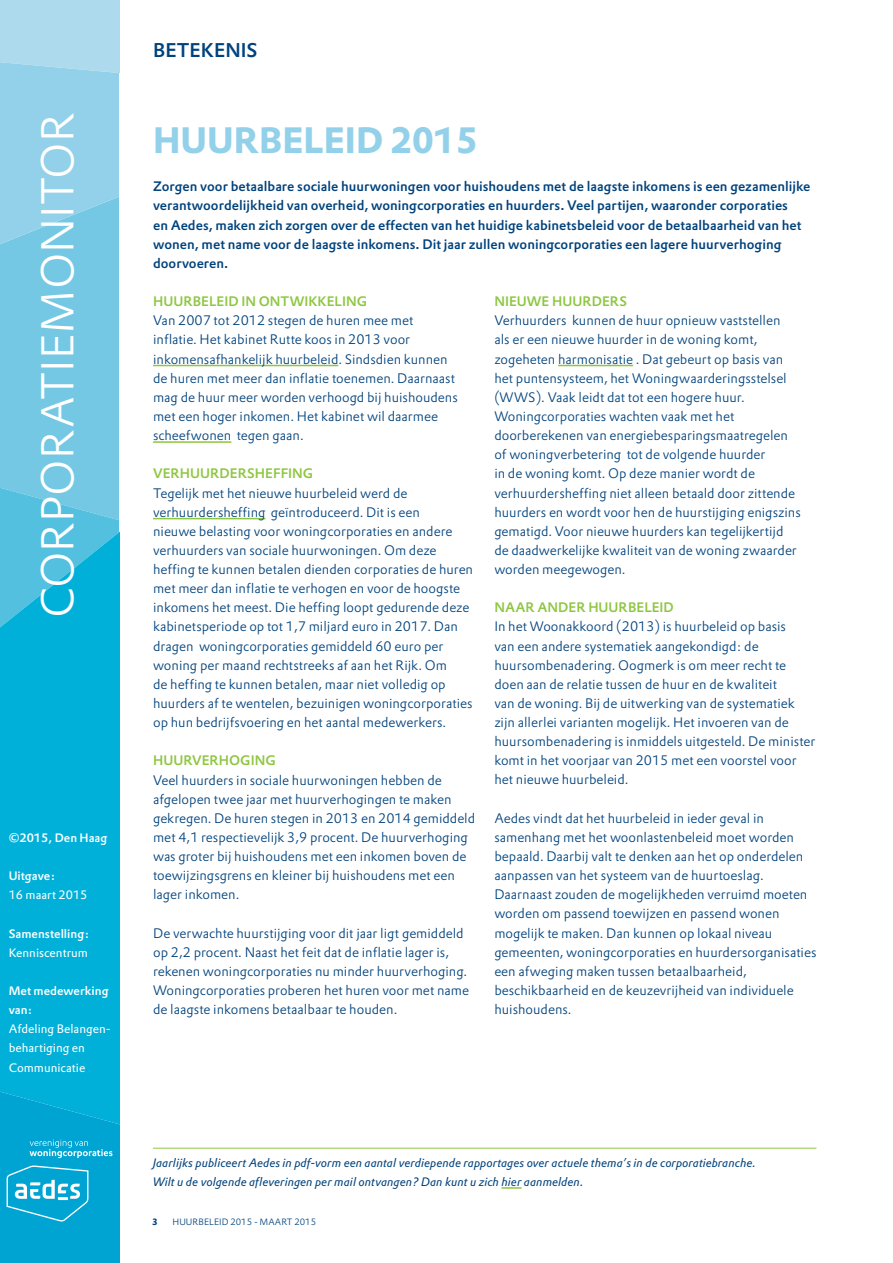
<style>
.page{position:relative;width:893px;height:1263px;background:#fff}
.page>*{position:absolute;margin:0;border:0;box-sizing:border-box;transform-origin:0 0}
.t1{font:300 45px "DTL Prokyon TOT";color:#fff}
.t2{font:700 36px "DTL Prokyon TOT";color:#92d1e9}
.t3{font:500 19.5px "DTL Prokyon TOT";color:#00427c}
.t4{font:300 13.5px/19.2px "DTL Prokyon TOT";color:#00427c}
.t5{font:500 13.5px/19.2px "DTL Prokyon TOT";color:#00427c}
.t6{font:500 13.5px "DTL Prokyon TOT";color:#8dc63f}
.t7{font:italic 12px/19.2px "DTL Prokyon TOT";color:#00427c}
.t8{font:12px/19.2px "DTL Prokyon TOT";color:#fff}
.t9{font:500 12px/19.2px "DTL Prokyon TOT";color:#fff}
.t10{font:300 9px "DTL Prokyon TOT";color:#00427c}
.t11{font:700 9px "DTL Prokyon TOT";color:#00427c}
</style>
<div class="page">
<svg style="left:0;top:0;width:119px;height:523px;background:#83cce6"></svg>
<svg style="left:0;top:523px;width:119px;height:499px;background:#09b1d9"></svg>
<svg style="left:0;top:1022px;width:119px;height:241px;background:#0aabd6"></svg>
<hr style="left:153px;top:365px;width:185px;height:1px;background:#8dc63f">
<hr style="left:153px;top:441px;width:78px;height:2px;background:#8dc63f">
<hr style="left:153px;top:518px;width:112px;height:1px;background:#8dc63f">
<hr style="left:558px;top:365px;width:75px;height:1px;background:#8dc63f">
<hr style="left:501px;top:1187px;width:21px;height:2px;background:#8dc63f">
<hr style="left:153px;top:1148px;width:663px;height:1px;background:#8dc63f">
<h1 class="t1" style="left:29px;top:618px;width:507px;rotate:-90deg">CORPORATIEMONITOR</h1>
<p class="t9" style="left:9px;top:828px;width:100px">©2015, Den Haag</p>
<p class="t9" style="left:9px;top:866px;width:48px">Uitgave:</p>
<p class="t8" style="left:9px;top:885px;width:80px">16 maart 2015</p>
<p class="t9" style="left:9px;top:924px;width:82px">Samenstelling:</p>
<p class="t8" style="left:9px;top:943px;width:81px">Kenniscentrum</p>
<p class="t9" style="left:9px;top:981px;width:101px">Met medewerking van:</p>
<p class="t8" style="left:9px;top:1019px;width:104px">Afdeling Belangen&shy;behartiging en<br>Communicatie</p>
<h3 class="t3" style="left:153px;top:38px;width:106px">Betekenis</h3>
<h2 class="t2" style="left:153px;top:117px;width:326px">HUURBELEID 2015</h2>
<p class="t5" style="left:153px;top:177px;width:659px">Zorgen voor betaalbare sociale huurwoningen voor huishoudens met de laagste inkomens is een gezamenlijke verantwoordelijkheid van overheid, woningcorporaties en huurders. Veel partijen, waaronder corporaties<br>en Aedes, maken zich zorgen over de effecten van het huidige kabinetsbeleid voor de betaalbaarheid van het wonen, met name voor de laagste inkomens. Dit jaar zullen woningcorporaties een lagere huurverhoging doorvoeren.</p>
<p class="t6" style="left:153px;top:293px;width:215px">Huurbeleid in ontwikkeling</p>
<p class="t4" style="left:153px;top:311px;width:306px">Van 2007 tot 2012 stegen de huren mee met inflatie. Het kabinet Rutte koos in 2013 voor inkomensafhankelijk huurbeleid. Sindsdien kunnen de huren met meer dan inflatie toenemen. Daarnaast mag de huur meer worden verhoogd bij huishoudens met een hoger inkomen. Het kabinet wil daarmee scheefwonen tegen gaan.</p>
<p class="t6" style="left:153px;top:465px;width:162px">Verhuurdersheffing</p>
<p class="t4" style="left:153px;top:483px;width:322px">Tegelijk met het nieuwe huurbeleid werd de verhuurdersheffing geïntroduceerd. Dit is een<br>nieuwe belasting voor woningcorporaties en andere verhuurders van sociale huurwoningen. Om deze heffing te kunnen betalen dienden corporaties de huren met meer dan inflatie te verhogen en voor de hoogste inkomens het meest. Die heffing loopt gedurende deze kabinetsperiode op tot 1,7 miljard euro in 2017. Dan dragen woningcorporaties gemiddeld 60 euro per woning per maand rechtstreeks af aan het Rijk. Om<br>de heffing te kunnen betalen, maar niet volledig op huurders af te wentelen, bezuinigen woningcorporaties op hun bedrijfsvoering en het aantal medewerkers.</p>
<p class="t6" style="left:153px;top:752px;width:124px">Huurverhoging</p>
<p class="t4" style="left:153px;top:770px;width:324px">Veel huurders in sociale huurwoningen hebben de afgelopen twee jaar met huurverhogingen te maken gekregen. De huren stegen in 2013 en 2014 gemiddeld met 4,1 respectievelijk 3,9 procent. De huurverhoging was groter bij huishoudens met een inkomen boven de toewijzingsgrens en kleiner bij huishoudens met een lager inkomen.</p>
<p class="t4" style="left:153px;top:923px;width:318px">De verwachte huurstijging voor dit jaar ligt gemiddeld op 2,2 procent. Naast het feit dat de inflatie lager is, rekenen woningcorporaties nu minder huurverhoging.<br>Woningcorporaties proberen het huren voor met name de laagste inkomens betaalbaar te houden.</p>
<p class="t6" style="left:494px;top:293px;width:134px">Nieuwe huurders</p>
<p class="t4" style="left:494px;top:311px;width:308px">Verhuurders kunnen de huur opnieuw vaststellen<br>als er een nieuwe huurder in de woning komt, zogeheten harmonisatie . Dat gebeurt op basis van het puntensysteem, het Woningwaarderingsstelsel (WWS). Vaak leidt dat tot een hogere huur.<br>Woningcorporaties wachten vaak met het doorberekenen van energiebesparingsmaatregelen of woningverbetering tot de volgende huurder<br>in de woning komt. Op deze manier wordt de verhuurdersheffing niet alleen betaald door zittende huurders en wordt voor hen de huurstijging enigszins gematigd. Voor nieuwe huurders kan tegelijkertijd de daadwerkelijke kwaliteit van de woning zwaarder worden meegewogen.</p>
<p class="t6" style="left:494px;top:599px;width:11px">Naa</p>
<p class="t6" style="left:526px;top:599px;width:147px">r ander huurbeleid</p>
<p class="t4" style="left:494px;top:617px;width:323px">In het Woonakkoord (2013) is huurbeleid op basis<br>van een andere systematiek aangekondigd: de huursombenadering. Oogmerk is om meer recht te doen aan de relatie tussen de huur en de kwaliteit<br>van de woning. Bij de uitwerking van de systematiek zijn allerlei varianten mogelijk. Het invoeren van de huursombenadering is inmiddels uitgesteld. De minister komt in het voorjaar van 2015 met een voorstel voor het nieuwe huurbeleid.</p>
<p class="t4" style="left:494px;top:808px;width:324px">Aedes vindt dat het huurbeleid in ieder geval in samenhang met het woonlastenbeleid moet worden bepaald. Daarbij valt te denken aan het op onderdelen aanpassen van het systeem van de huurtoeslag.<br>Daarnaast zouden de mogelijkheden verruimd moeten worden om passend toewijzen en passend wonen mogelijk te maken. Dan kunnen op lokaal niveau gemeenten, woningcorporaties en huurdersorganisaties een afweging maken tussen betaalbaarheid, beschikbaarheid en de keuzevrijheid van individuele huishoudens.</p>
<p class="t7" style="left:153px;top:1153px;width:604px">Jaarlijks publiceert Aedes in pdf-vorm een aantal verdiepende rapportages over actuele thema’s in de corporatiebranche.<br>Wilt u de volgende afleveringen per mail ontvangen? Dan kunt u zich hier aanmelden.</p>
<p class="t11" style="left:152px;top:1215px;width:7px">3</p>
<p class="t10" style="left:173px;top:1216px;width:145px">huurbeleid 2015 - maart 2015</p>
</div>
